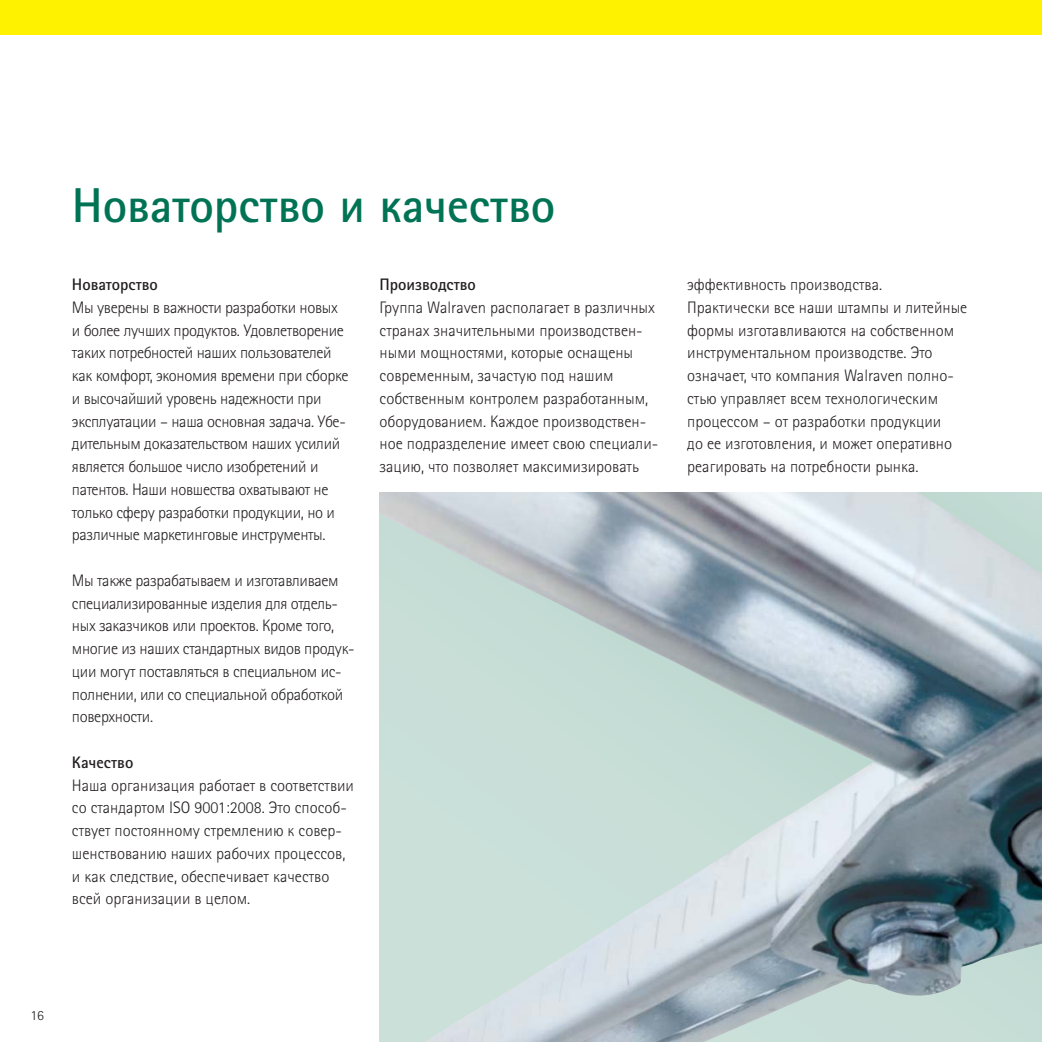
<style>
.page{position:relative;width:1042px;height:1042px;background:#fff}
.page>*{position:absolute;margin:0;border:0;box-sizing:border-box;transform-origin:0 0}
.t1{font:700 49px "Rotis Sans Serif Pro Cyr";color:#007355}
.t2{font:300 16.62px/22.8px "Rotis Sans Serif Pro Cyr";color:#231f20}
.t3{font:300 16.62px/22.8px "Rotis Sans Serif Pro Cyr";letter-spacing:-.02em;color:#231f20}
.t4{font:700 16.62px "Rotis Sans Serif Pro Cyr";color:#231f20}
.t5{font:300 14px "Rotis Sans Serif Std";color:#231f20}
</style>
<div class="page">
<img style="left:379px;top:493px;width:663px;height:549px">
<div style="left:0;top:0;width:1042px;height:35px;background:#fff200"></div>
<h1 class="t1" style="left:72px;top:187px;width:485px">Новаторство и качество</h1>
<p class="t4" style="left:72px;top:278px;width:87px">Новаторство</p>
<p class="t3" style="left:72px;top:297px;width:278px">Мы уверены в важности разработки новых и более лучших продуктов. Удовлетворение таких потребностей наших пользователей как комфорт, экономия времени при сборке и высочайший уровень надежности при эксплуатации – наша основная задача. Убе&shy;дительным доказательством наших усилий является большое число изобретений и патентов. Наши новшества охватывают не только сферу разработки продукции, но и различные маркетинговые инструменты.</p>
<p class="t3" style="left:72px;top:570px;width:284px">Мы также разрабатываем и изготавливаем специализированные изделия для отдель&shy;ных заказчиков или проектов. Кроме того, многие из наших стандартных видов продук&shy;ции могут поставляться в специальном ис&shy;полнении, или со специальной обработкой поверхности.</p>
<p class="t4" style="left:72px;top:756px;width:63px">Качество</p>
<p class="t2" style="left:72px;top:775px;width:284px">Наша организация работает в соответствии со стандартом ISO 9001:2008. Это способ&shy;ствует постоянному стремлению к совер&shy;шенствованию наших рабочих процессов, и как следствие, обеспечивает качество всей организации в целом.</p>
<p class="t4" style="left:379px;top:278px;width:98px">Производство</p>
<p class="t2" style="left:379px;top:297px;width:280px">Группа Walraven располагает в различных странах значительными производствен&shy;ными мощностями, которые оснащены современным, зачастую под нашим собственным контролем разработанным, оборудованием. Каждое производствен&shy;ное подразделение имеет свою специали&shy;зацию, что позволяет максимизировать</p>
<p class="t2" style="left:687px;top:275px;width:282px">эффективность производства.<br>Практически все наши штампы и литейные формы изготавливаются на собственном инструментальном производстве. Это означает, что компания Walraven полно&shy;стью управляет всем технологическим процессом – от разработки продукции<br>до ее изготовления, и может оперативно реагировать на потребности рынка.</p>
<p class="t5" style="left:30px;top:1009px;width:15px">16</p>
</div>
